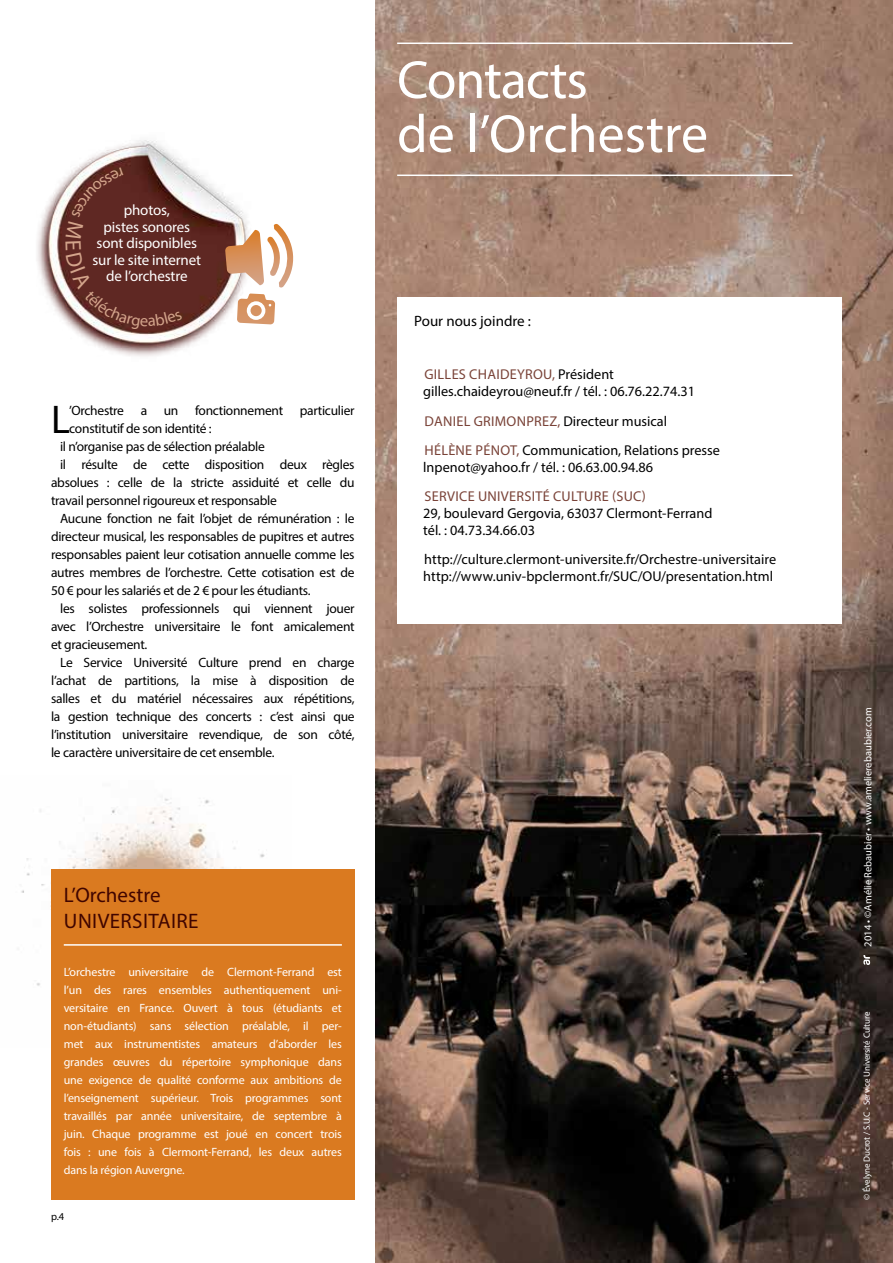
<style>
.page{position:relative;width:893px;height:1263px;background:#fff}
.page>*{position:absolute;margin:0;border:0;box-sizing:border-box;transform-origin:0 0}
.t1{font:54px/54px "Myriad Pro";letter-spacing:-.01em;color:#fff}
.t2{font:40.2px "Myriad Pro";color:#000}
.t3{font:21px/25.2px "Myriad Pro";letter-spacing:.02em;color:#400500}
.t4{font:15px/16.5px "Myriad Pro";letter-spacing:-.01em;color:#fff;text-align:center}
.t5{font:15px "Myriad Pro";color:#000}
.t6{font:14.25px/17.1px "Myriad Pro";color:#000}
.t7{font:14.25px "Myriad Pro";letter-spacing:.02em;color:#7a4338}
.t8{font:13.5px "Myriad Pro";letter-spacing:-.02em;color:#000}
.t9{font:12px/18px "Myriad Pro";letter-spacing:-.01em;color:#fff;text-align:justify}
.t10{font:10.5px "Myriad Pro";color:#fff}
.t11{font:10.5px "Myriad Pro";color:#000}
.t12{font:9px "Myriad Pro";letter-spacing:-.01em;color:#fff}
.s1{color:#7a4338}
</style>
<div class="page">
<img style="left:21px;top:798px;width:244px;height:188px">
<img style="left:376px;top:0;width:517px;height:1263px">
<hr style="left:397px;top:43px;width:396px;height:1px;background:#fff">
<hr style="left:397px;top:175px;width:396px;height:1px;background:#fff">
<div style="left:51px;top:869px;width:304px;height:330px;background:#da7a20"></div>
<hr style="left:64px;top:944px;width:278px;height:2px;background:#fff">
<svg style="left:863px;top:955px;width:7px;height:10px"></svg>
<div style="left:397px;top:298px;width:445px;height:326px;background:#fff"></div>
<img style="left:37px;top:140px;width:229px;height:216px">
<svg style="left:237px;top:294px;width:38px;height:30px"></svg>
<svg style="left:225px;top:224px;width:69px;height:64px"></svg>
<svg style="left:65px;top:168px;width:117px;height:161px;background:#6c3b36"></svg>
<p class="t4" style="left:92px;top:202px;width:110px">photos,<br>pistes sonores sont disponibles sur le site internet de l’orchestre</p>
<h2 class="t2" style="left:51px;top:395px;width:20px">L</h2>
<p class="t8" style="left:69px;top:402px;width:287px">’Orchestre a un fonctionnement particulier</p>
<p class="t8" style="left:69px;top:420px;width:144px">constitutif de son identité :</p>
<p class="t8" style="left:60px;top:438px;width:206px">il n’organise pas de sélection préalable</p>
<p class="t8" style="left:60px;top:456px;width:296px">il résulte de cette disposition deux règles</p>
<p class="t8" style="left:51px;top:474px;width:305px">absolues : celle de la stricte assiduité et celle du</p>
<p class="t8" style="left:51px;top:492px;width:227px">travail personnel rigoureux et responsable</p>
<p class="t8" style="left:60px;top:510px;width:296px">Aucune fonction ne fait l’objet de rémunération : le</p>
<p class="t8" style="left:51px;top:528px;width:305px">directeur musical, les responsables de pupitres et autres</p>
<p class="t8" style="left:51px;top:546px;width:305px">responsables paient leur cotisation annuelle comme les</p>
<p class="t8" style="left:51px;top:564px;width:305px">autres membres de l’orchestre. Cette cotisation est de</p>
<p class="t8" style="left:51px;top:582px;width:261px">50 € pour les salariés et de 2 € pour les étudiants.</p>
<p class="t8" style="left:60px;top:600px;width:296px">les solistes professionnels qui viennent jouer</p>
<p class="t8" style="left:51px;top:618px;width:305px">avec l’Orchestre universitaire le font amicalement</p>
<p class="t8" style="left:51px;top:636px;width:98px">et gracieusement.</p>
<p class="t8" style="left:60px;top:654px;width:296px">Le Service Université Culture prend en charge</p>
<p class="t8" style="left:51px;top:672px;width:305px">l’achat de partitions, la mise à disposition de</p>
<p class="t8" style="left:51px;top:690px;width:305px">salles et du matériel nécessaires aux répétitions,</p>
<p class="t8" style="left:51px;top:708px;width:305px">la gestion technique des concerts : c’est ainsi que</p>
<p class="t8" style="left:51px;top:726px;width:305px">l’institution universitaire revendique, de son côté,</p>
<p class="t8" style="left:51px;top:744px;width:225px">le caractère universitaire de cet ensemble.</p>
<h1 class="t1" style="left:397px;top:52px;width:312px">Contacts<br>de l’Orchestre</h1>
<p class="t5" style="left:414px;top:312px;width:118px">Pour nous joindre :</p>
<p class="t6" style="left:423px;top:366px;width:273px"><span class="s1">GILLES CHAIDEYROU,</span> Président gilles.chaideyrou@neuf.fr / tél. : 06.76.22.74.31</p>
<p class="t6" style="left:424px;top:406px;width:297px;line-height:29.1px"><span class="s1">DANIEL GRIMONPREZ,</span> Directeur musical<br><span class="s1">HÉLÈNE PÉNOT,</span> Communication, Relations presse</p>
<p class="t6" style="left:423px;top:458px;width:231px">lnpenot@yahoo.fr / tél. : 06.63.00.94.86</p>
<p class="t7" style="left:424px;top:487px;width:223px">SERVICE UNIVERSITÉ CULTURE (SUC)</p>
<p class="t6" style="left:423px;top:504px;width:291px">29, boulevard Gergovia, 63037 Clermont-Ferrand tél. : 04.73.34.66.03</p>
<p class="t6" style="left:423px;top:551px;width:355px">http://culture.clermont-universite.fr/Orchestre-universitaire http://www.univ-bpclermont.fr/SUC/OU/presentation.html</p>
<h3 class="t3" style="left:64px;top:882px;width:136px">L’Orchestre<br>UNIVERSITAIRE</h3>
<p class="t9" style="left:64px;top:962px;width:280px">L’orchestre universitaire de Clermont-Ferrand est l’un des rares ensembles authentiquement uni&shy;versitaire en France. Ouvert à tous (étudiants et non-étudiants) sans sélection préalable, il per&shy;met aux instrumentistes amateurs d’aborder les grandes œuvres du répertoire symphonique dans une exigence de qualité conforme aux ambitions de l’enseignement supérieur. Trois programmes sont travaillés par année universitaire, de septembre à juin. Chaque programme est joué en concert trois fois : une fois à Clermont-Ferrand, les deux autres dans la région Auvergne.</p>
<p class="t11" style="left:51px;top:1210px;width:15px">p.4</p>
<p class="t10" style="left:861px;top:946px;width:240px;rotate:-90deg">2014 • ©Amélie Rebaubier • www.amelierebaubier.com</p>
<p class="t12" style="left:861px;top:1200px;width:190px;rotate:-90deg">© Évelyne Ducrot / S.U.C - Service Université Culture</p>
</div>
